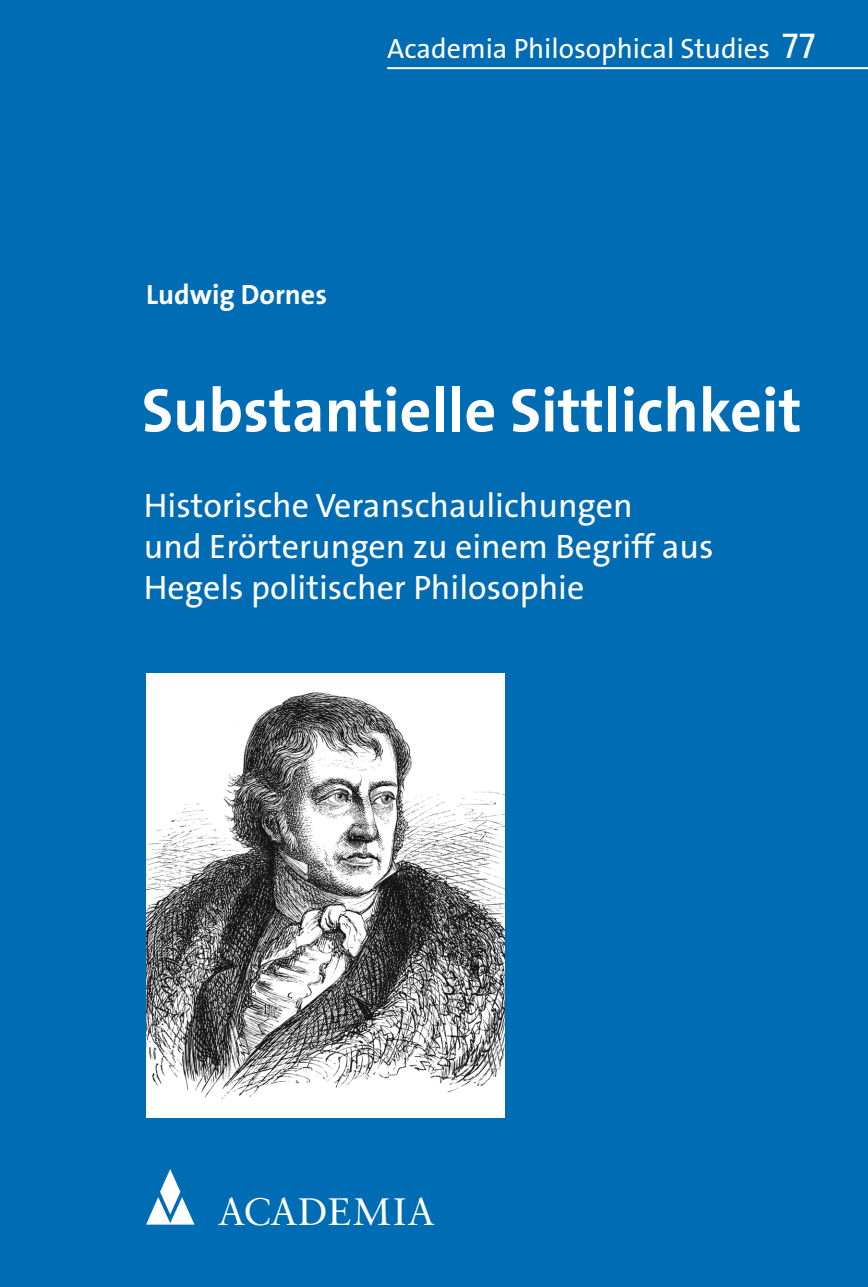
<style>
.page{position:relative;width:868px;height:1287px;background:#fff}
.page>*{position:absolute;margin:0;border:0;box-sizing:border-box;transform-origin:0 0}
.t1{font:700 62px "The Sans Os F";color:#fff}
.t2{font:38.2px "Sabon LT Std";letter-spacing:.01em;color:#fff}
.t3{font:34px/40.8px "The Sans Os F";color:#fff}
.t4{font:28px "The Sans Os F";color:#fff}
.t5{font:700 28px "The Sans Os F";color:#fff}
.s1{font-size:36px}
</style>
<div class="page">
<div style="left:0;top:0;width:867px;height:1287px;background:#006cb3"></div>
<svg style="left:146px;top:1169px;width:48px;height:56px"></svg>
<hr style="left:387px;top:67px;width:480px;height:2px;background:#fff">
<img style="left:146px;top:674px;width:359px;height:443px">
<p class="t4" style="left:387px;top:30px;width:430px">Academia Philosophical Studies <span class="s1">77</span></p>
<p class="t5" style="left:146px;top:277px;width:182px">Ludwig Dornes</p>
<h1 class="t1" style="left:142px;top:371px;width:661px">Substantielle Sittlichkeit</h1>
<p class="t3" style="left:144px;top:486px;width:571px">Historische Veranschaulichungen<br>und Erörterungen zu einem Begriff aus<br>Hegels politischer Philosophie</p>
<p class="t2" style="left:218px;top:1189px;width:219px">ACADEMIA</p>
</div>
